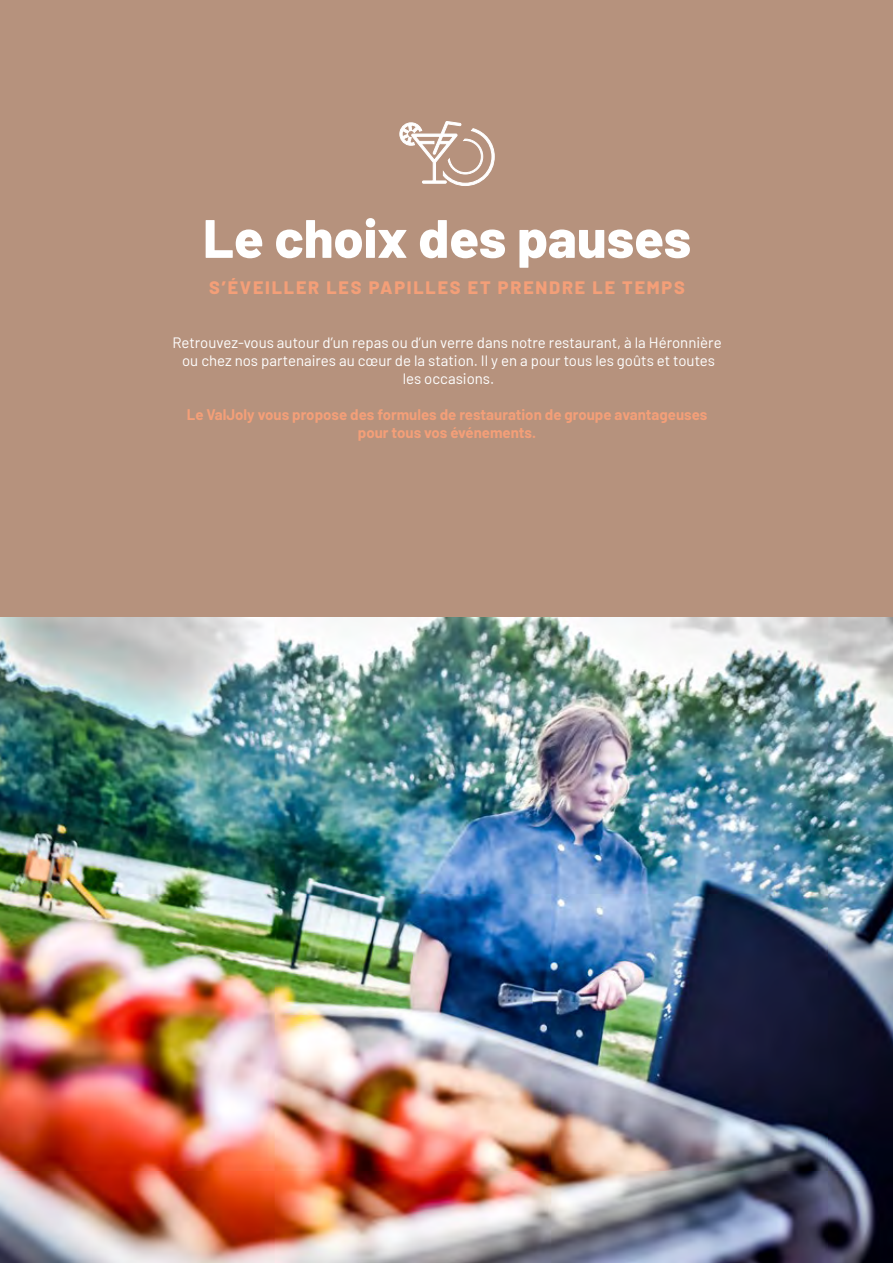
<style>
.page{position:relative;width:893px;height:1263px;background:#fff}
.page>*{position:absolute;margin:0;border:0;box-sizing:border-box;transform-origin:0 0}
.t1{font:800 54px "Barlow";color:#fff}
.t2{font:800 18px "Barlow";letter-spacing:.1em;color:#f49f78}
.t3{font:15px/18px "Barlow";color:#fff;text-align:center}
.t4{font:700 15px/18px "Barlow";color:#f49f78;text-align:center}
</style>
<div class="page">
<div style="left:0;top:0;width:893px;height:618px;background:#b6927d"></div>
<svg style="left:399px;top:121px;width:96px;height:65px"></svg>
<img style="left:0;top:618px;width:893px;height:645px">
<h1 class="t1" style="left:203px;top:198px;width:490px">Le choix des pauses</h1>
<p class="t2" style="left:209px;top:274px;width:477px">S’ÉVEILLER LES PAPILLES ET PRENDRE LE TEMPS</p>
<p class="t3" style="left:172px;top:332px;width:551px">Retrouvez-vous autour d’un repas ou d’un verre dans notre restaurant, à la Héronnière ou chez nos partenaires au cœur de la station. Il y en a pour tous les goûts et toutes les occasions.</p>
<p class="t4" style="left:187px;top:404px;width:522px">Le ValJoly vous propose des formules de restauration de groupe avantageuses pour tous vos événements.</p>
</div>
